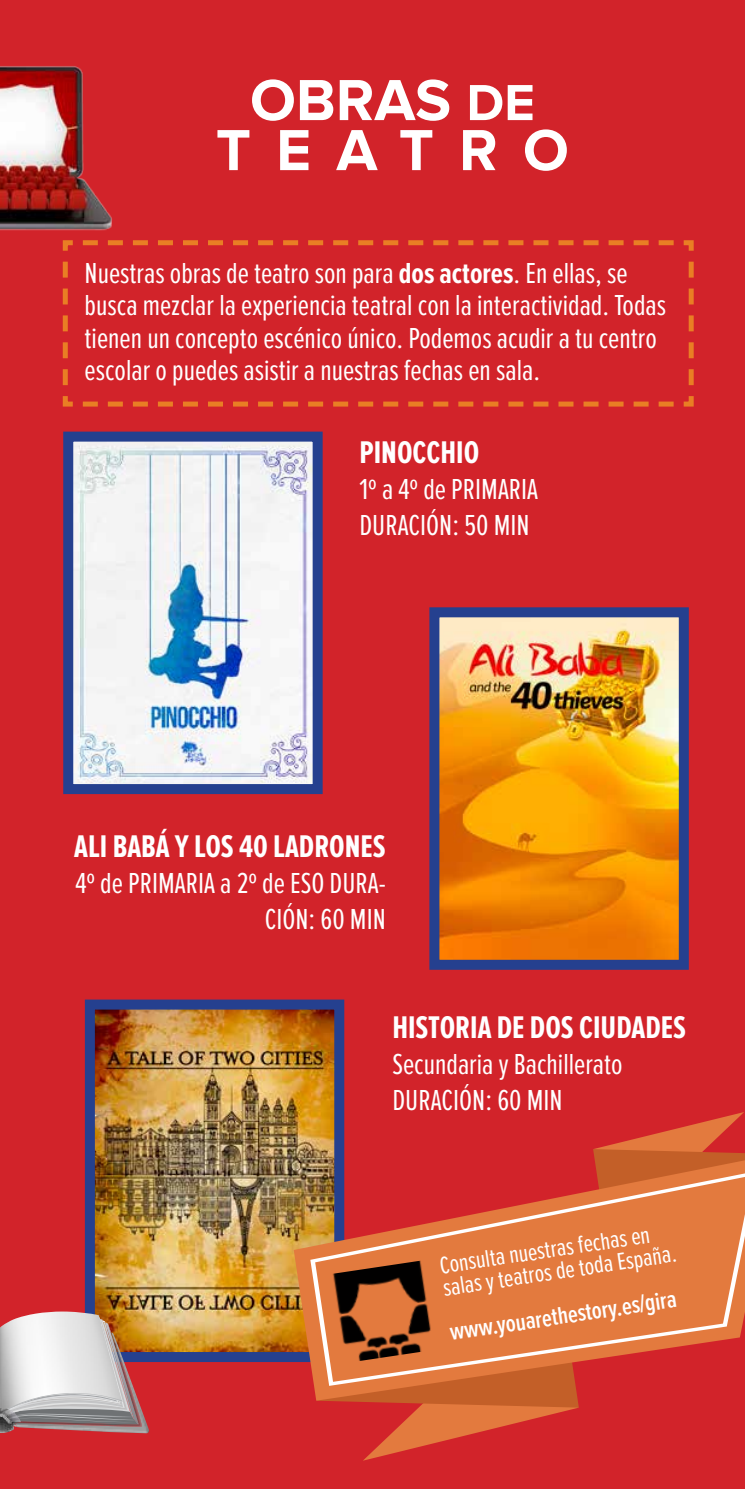
<style>
.page{position:relative;width:745px;height:1489px;background:#fff}
.page>*{position:absolute;margin:0;border:0;box-sizing:border-box;transform-origin:0 0}
.t1{font:700 60px/50px "Proxima Nova";letter-spacing:.355em;color:#fff;text-align:center}
.t2{font:700 32.5px "Proxima Nova Ex Cn";color:#fff}
.t3{font:30px/36px "Proxima Nova Ex Cn";color:#fff}
.t4{font:25px/22.5px "Proxima Nova Ex Cn";color:#fff}
.t5{font:600 25px "Proxima Nova Ex Cn";color:#fff}
.s1{font-size:52.5px}
.s2{font-weight:700}
</style>
<div class="page">
<div style="left:0;top:0;width:744px;height:1488px;background:#d2232a"></div>
<img style="left:0;top:66px;width:112px;height:165px">
<img style="left:74px;top:442px;width:237px;height:341px">
<div style="left:63px;top:431px;width:259px;height:363px;border:10px solid #25408f"></div>
<img style="left:440px;top:618px;width:237px;height:340px">
<div style="left:429px;top:607px;width:259px;height:362px;border:10px solid #25408f"></div>
<svg style="left:62px;top:240px;width:632px;height:167px"></svg>
<img style="left:96px;top:1010px;width:237px;height:340px">
<div style="left:85px;top:999px;width:259px;height:362px;border:10px solid #25408f"></div>
<svg style="left:316px;top:1400px;width:262px;height:60px"></svg>
<svg style="left:593px;top:1112px;width:151px;height:48px"></svg>
<svg style="left:293px;top:1160px;width:451px;height:240px"></svg>
<svg style="left:310px;top:1173px;width:434px;height:212px;fill:#e37a3e"></svg>
<img style="left:329px;top:1259px;width:109px;height:104px">
<img style="left:21px;top:1411px;width:128px;height:22px">
<img style="left:21px;top:1403px;width:119px;height:22px">
<img style="left:29px;top:1311px;width:94px;height:4px">
<svg style="left:0;top:1315px;width:139px;height:109px;background:#ccc0bb"></svg>
<img style="left:0;top:1407px;width:21px;height:25px">
<h1 class="t1" style="left:216px;top:76px;width:354px">OBRAS <span class="s1">DE<br></span>TEATRO</h1>
<p class="t3" style="left:85px;top:257px;width:582px;line-height:32.5px">Nuestras obras de teatro son para <span class="s2">dos actores</span>. En ellas, se busca mezclar la experiencia teatral con la interactividad. Todas tienen un concepto escénico único. Podemos acudir a tu centro escolar o puedes asistir a nuestras fechas en sala.</p>
<p class="t2" style="left:359px;top:434px;width:121px">PINOCCHIO</p>
<p class="t3" style="left:359px;top:472px;width:180px">1º a 4º de PRIMARIA<br>DURACIÓN: 50 MIN</p>
<p class="t2" style="left:74px;top:828px;width:313px">ALI BABÁ Y LOS 40 LADRONES</p>
<p class="t3" style="left:75px;top:865px;width:312px;text-align:right">4º de PRIMARIA a 2º de ESO DURA-<br>CIÓN: 60 MIN</p>
<p class="t2" style="left:392px;top:1009px;width:295px">HISTORIA DE DOS CIUDADES</p>
<p class="t3" style="left:392px;top:1046px;width:232px">Secundaria y Bachillerato<br>DURACIÓN: 60 MIN</p>
<p class="t4" style="left:438px;top:1253px;width:237px;rotate:-8deg">Consulta nuestras fechas en salas y teatros de toda España.</p>
<p class="t5" style="left:447px;top:1316px;width:230px;rotate:-8deg">www.youarethestory.es/gira</p>
</div>
